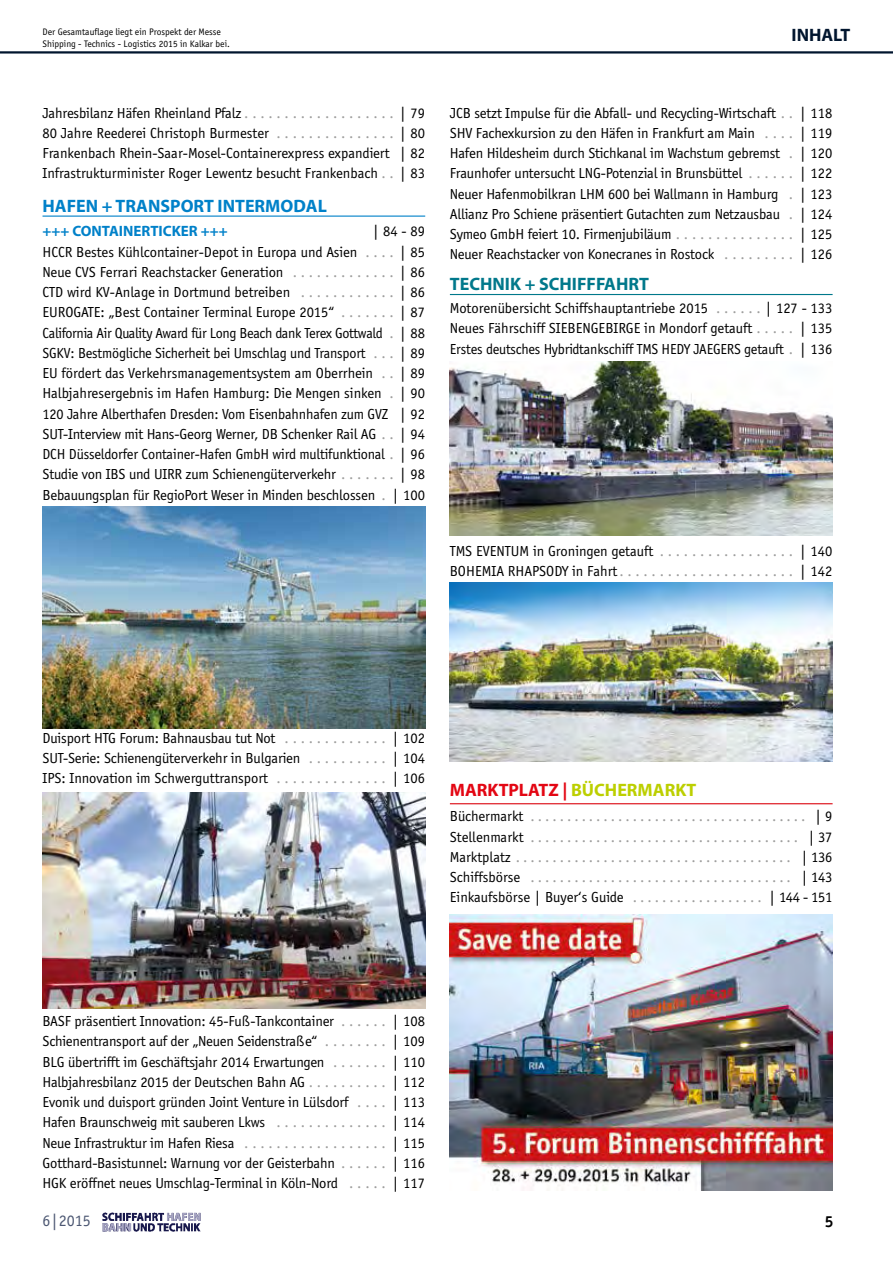
<style>
.page{position:relative;width:893px;height:1263px;background:#fff}
.page>*{position:absolute;margin:0;border:0;box-sizing:border-box;transform-origin:0 0}
.t1{font:700 18px "Myriad";color:#0081c9}
.t2{font:700 18px "Myriad";color:#e30613}
.t3{font:700 18px "Myriad";color:#00788b}
.t4{font:700 18px "Myriad";color:#00152e}
.t5{font:16.5px "Officina Sans";color:#4d5873}
.t6{font:700 16.5px "Officina Sans";color:#000}
.t7{font:15px/20.2px "Officina Sans";letter-spacing:-.01em;color:#000;text-align:justify}
.t8{font:15px/20.2px "Officina Sans";color:#9d9d9c;text-align:justify}
.t9{font:700 15px "Myriad";color:#0081c9}
.t10{font:9.75px/12px "Officina Sans";color:#000}
.s1{color:#9d9d9c}
.s2{color:#fff}
.s3{font-family:"Officina Sans";font-weight:400;color:#000}
.s4{color:#bccf00}
.s5{color:#000}
</style>
<div class="page">
<img style="left:103px;top:1212px;width:98px;height:20px">
<img style="left:166px;top:1212px;width:35px;height:10px">
<img style="left:103px;top:1222px;width:30px;height:10px">
<hr style="left:43px;top:216px;width:382px;height:1px;background:#0081c9">
<hr style="left:450px;top:294px;width:383px;height:1px;background:#00788b">
<img style="left:450px;top:914px;width:383px;height:277px">
<hr style="left:450px;top:803px;width:383px;height:1px;background:#db0812">
<hr style="left:0;top:51px;width:893px;height:3px;background:#00152e">
<img style="left:43px;top:507px;width:382px;height:221px">
<img style="left:43px;top:792px;width:382px;height:216px">
<img style="left:450px;top:361px;width:383px;height:175px">
<img style="left:450px;top:583px;width:383px;height:178px">
<p class="t10" style="left:43px;top:26px;width:187px">Der Gesamtauflage liegt ein Prospekt der Messe<br>Shipping - Technics - Logistics 2015 in Kalkar bei.</p>
<p class="t7" style="left:43px;top:103px;width:384px">Jahresbilanz Häfen Rheinland Pfalz <span class="s1">. . . . . . . . . . . . . . . . . .</span> | 79<br>80 Jahre Reederei Christoph Burmester <span class="s1">. . . . . . . . . . . . . .</span> | 80<br>Frankenbach Rhein-Saar-Mosel-Containerexpress expandiert | 82<br>Infrastrukturminister Roger Lewentz besucht Frankenbach <span class="s1">.</span> | 83</p>
<p class="t1" style="left:43px;top:197px;width:286px">HAFEN + TRANSPORT INTERMODAL</p>
<p class="t9" style="left:43px;top:224px;width:384px">+++ CONTAINERTICKER +++ <span class="s2">. . . . . . . . . . . . . . . . . . . .</span> <span class="s3">| 84 - 89</span></p>
<p class="t7" style="left:43px;top:242px;width:384px">HCCR Bestes Kühlcontainer-Depot in Europa und Asien <span class="s1">. . .</span> | 85<br>Neue CVS Ferrari Reachstacker Generation <span class="s1">. . . . . . . . . . . .</span> | 86<br>CTD wird KV-Anlage in Dortmund betreiben <span class="s1">. . . . . . . . . . .</span> | 86<br>EUROGATE: „Best Container Terminal Europe 2015“ <span class="s1">. . . . . .</span> | 87<br>California Air Quality Award für Long Beach dank Terex Gottwald <span class="s1">.</span> | 88<br>SGKV: Bestmögliche Sicherheit bei Umschlag und Transport <span class="s1">. .</span> | 89<br>EU fördert das Verkehrsmanagementsystem am Oberrhein <span class="s1">.</span> | 89<br>Halbjahresergebnis im Hafen Hamburg: Die Mengen sinken <span class="s1">.</span> | 90<br>120 Jahre Alberthafen Dresden: Vom Eisenbahnhafen zum GVZ | 92<br>SUT-Interview mit Hans-Georg Werner, DB Schenker Rail AG <span class="s1">.</span> | 94<br>DCH Düsseldorfer Container-Hafen GmbH wird multifunktional <span class="s1">.</span> | 96<br>Studie von IBS und UIRR zum Schienengüterverkehr <span class="s1">. . . . . .</span> | 98<br>Bebauungsplan für RegioPort Weser in Minden beschlossen <span class="s1">.</span> | 100</p>
<p class="t4" style="left:791px;top:26px;width:60px">INHALT</p>
<p class="t7" style="left:450px;top:103px;width:384px">JCB setzt Impulse für die Abfall- und Recycling-Wirtschaft <span class="s1">.</span> | 118<br>SHV Fachexkursion zu den Häfen in Frankfurt am Main <span class="s1">. . .</span> | 119<br>Hafen Hildesheim durch Stichkanal im Wachstum gebremst <span class="s1">.</span> | 120<br>Fraunhofer untersucht LNG-Potenzial in Brunsbüttel <span class="s1">. . . . .</span> | 122<br>Neuer Hafenmobilkran LHM 600 bei Wallmann in Hamburg <span class="s1">.</span> | 123<br>Allianz Pro Schiene präsentiert Gutachten zum Netzausbau <span class="s1">.</span> | 124<br>Symeo GmbH feiert 10. Firmenjubiläum <span class="s1">. . . . . . . . . . . . . .</span> | 125<br>Neuer Reachstacker von Konecranes in Rostock <span class="s1">. . . . . . . .</span> | 126</p>
<p class="t3" style="left:450px;top:275px;width:201px">TECHNIK + SCHIFFFAHRT</p>
<p class="t7" style="left:450px;top:298px;width:384px">Motorenübersicht Schiffshauptantriebe 2015 <span class="s1">. . . . .</span> | 127 - 133<br>Neues Fährschiff SIEBENGEBIRGE in Mondorf getauft <span class="s1">. . . .</span> | 135<br>Erstes deutsches Hybridtankschiff TMS HEDY JAEGERS getauft <span class="s1">.</span> | 136</p>
<p class="t7" style="left:450px;top:541px;width:384px">TMS EVENTUM in Groningen getauft <span class="s1">. . . . . . . . . . . . . . . .</span> | 140<br>BOHEMIA RHAPSODY in Fahrt <span class="s1">. . . . . . . . . . . . . . . . . . . . .</span> | 142</p>
<p class="t7" style="left:43px;top:728px;width:384px">Duisport HTG Forum: Bahnausbau tut Not <span class="s1">. . . . . . . . . . . .</span> | 102<br>SUT-Serie: Schienengüterverkehr in Bulgarien <span class="s1">. . . . . . . . .</span> | 104<br>IPS: Innovation im Schwerguttransport <span class="s1">. . . . . . . . . . . . .</span> | 106</p>
<p class="t2" style="left:450px;top:781px;width:248px">MARKTPLATZ | <span class="s4">BÜCHERMARKT</span></p>
<p class="t8" style="left:450px;top:806px;width:384px"><span class="s5">Büchermarkt</span> . . . . . . . . . . . . . . . . . . . . . . . . . . . . . . . . . . . . . . <span class="s5">| 9<br>Stellenmarkt</span> . . . . . . . . . . . . . . . . . . . . . . . . . . . . . . . . . . . . . <span class="s5">| 37<br>Marktplatz</span> . . . . . . . . . . . . . . . . . . . . . . . . . . . . . . . . . . . . . . <span class="s5">| 136<br>Schiffsbörse</span> . . . . . . . . . . . . . . . . . . . . . . . . . . . . . . . . . . . . <span class="s5">| 143<br>Einkaufsbörse | Buyer‘s Guide</span> . . . . . . . . . . . . . . . . . . <span class="s5">| 144 - 151</span></p>
<p class="t7" style="left:43px;top:1011px;width:384px">BASF präsentiert Innovation: 45-Fuß-Tankcontainer <span class="s1">. . . . .</span> | 108<br>Schienentransport auf der „Neuen Seidenstraße“ <span class="s1">. . . . . . .</span> | 109<br>BLG übertrifft im Geschäftsjahr 2014 Erwartungen <span class="s1">. . . . . .</span> | 110<br>Halbjahresbilanz 2015 der Deutschen Bahn AG <span class="s1">. . . . . . . . .</span> | 112<br>Evonik und duisport gründen Joint Venture in Lülsdorf <span class="s1">. . .</span> | 113<br>Hafen Braunschweig mit sauberen Lkws <span class="s1">. . . . . . . . . . . . .</span> | 114<br>Neue Infrastruktur im Hafen Riesa <span class="s1">. . . . . . . . . . . . . . . . .</span> | 115<br>Gotthard-Basistunnel: Warnung vor der Geisterbahn <span class="s1">. . . . .</span> | 116<br>HGK eröffnet neues Umschlag-Terminal in Köln-Nord <span class="s1">. . . .</span> | 117</p>
<p class="t5" style="left:43px;top:1212px;width:50px">6|2015</p>
<p class="t6" style="left:825px;top:1211px;width:10px">5</p>
</div>
